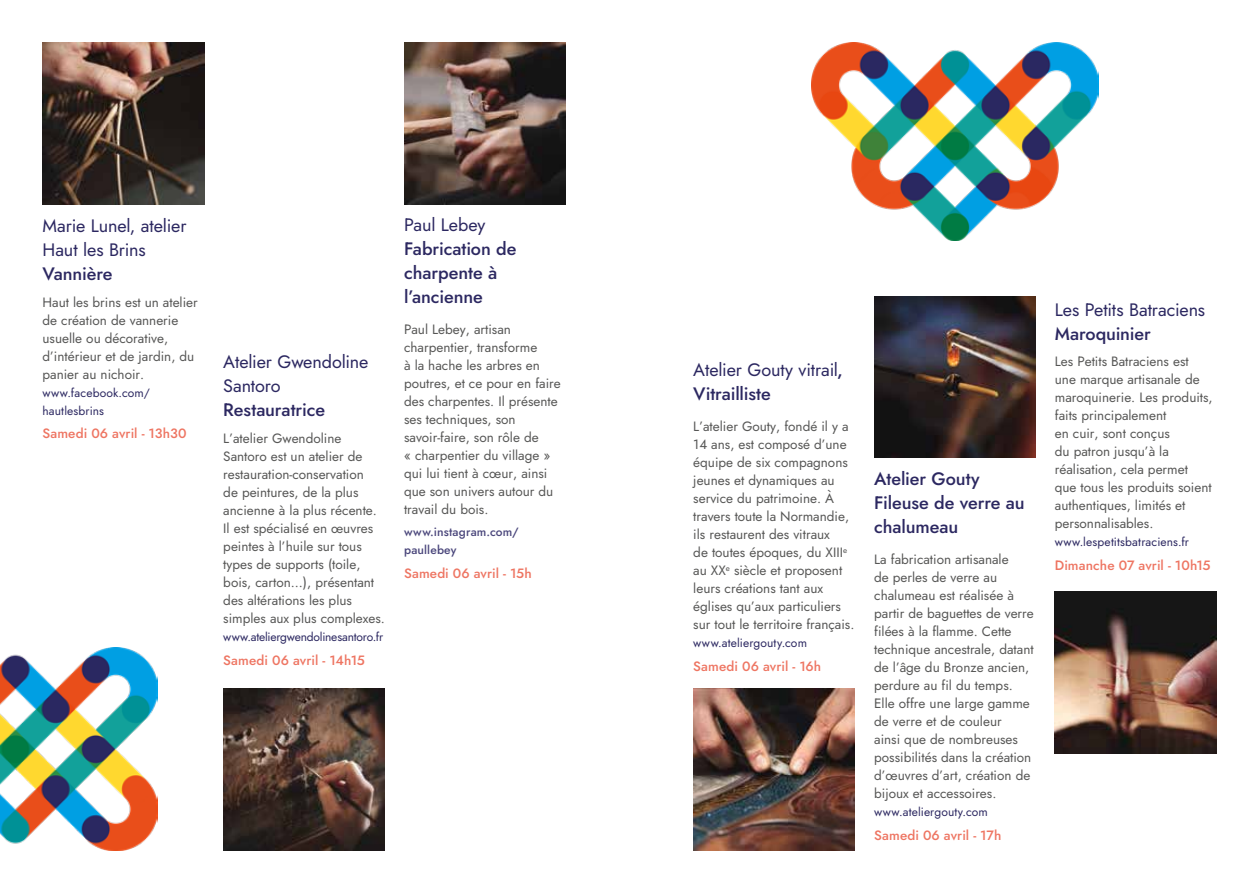
<style>
.page{position:relative;width:1259px;height:893px;background:#fff}
.page>*{position:absolute;margin:0;border:0;box-sizing:border-box;transform-origin:0 0}
.t1{font:18px/24px "Jost";letter-spacing:-.005em;color:#2c2861}
.t2{font:500 18px/24px "Jost";letter-spacing:-.005em;color:#2c2861}
.t3{font:13.5px/18px "Jost";color:#575756}
.t4{font:500 13.5px "Jost";letter-spacing:.005em;color:#ee7562}
.t5{font:12px/18px "Jost";letter-spacing:.01em;color:#2c2861}
.t6{font:12px "Jost";letter-spacing:-.015em;color:#2c2861}
.t7{font:500 12px/18px "Jost";letter-spacing:.015em;color:#4a467b}
.s1{font-weight:500}
</style>
<div class="page">
<img style="left:43px;top:43px;width:161px;height:161px">
<img style="left:404px;top:43px;width:162px;height:161px">
<img style="left:874px;top:296px;width:161px;height:162px">
<img style="left:223px;top:689px;width:162px;height:161px">
<img style="left:693px;top:689px;width:162px;height:161px">
<img style="left:1054px;top:592px;width:162px;height:161px">
<img style="left:0;top:647px;width:157px;height:203px">
<img style="left:811px;top:43px;width:287px;height:197px">
<h1 class="t1" style="left:43px;top:214px;width:145px">Marie Lunel, atelier<br>Haut les Brins</h1>
<h1 class="t2" style="left:43px;top:262px;width:71px">Vannière</h1>
<p class="t3" style="left:43px;top:293px;width:157px">Haut les brins est un atelier de création de vannerie usuelle ou décorative, d’intérieur et de jardin, du panier au nichoir.</p>
<p class="t5" style="left:43px;top:384px;width:109px">www.facebook.com/ hautlesbrins</p>
<p class="t4" style="left:43px;top:424px;width:145px">Samedi 06 avril - 13h30</p>
<h1 class="t1" style="left:223px;top:350px;width:147px">Atelier Gwendoline<br>Santoro</h1>
<h1 class="t2" style="left:223px;top:398px;width:103px">Restauratrice</h1>
<p class="t3" style="left:223px;top:429px;width:163px">L’atelier Gwendoline<br>Santoro est un atelier de restauration-conservation<br>de peintures, de la plus ancienne à la plus récente.<br>Il est spécialisé en œuvres peintes à l’huile sur tous types de supports (toile, bois, carton...), présentant des altérations les plus simples aux plus complexes.</p>
<p class="t6" style="left:223px;top:628px;width:161px">www.ateliergwendolinesantoro.fr</p>
<p class="t4" style="left:223px;top:651px;width:143px">Samedi 06 avril - 14h15</p>
<h1 class="t1" style="left:404px;top:213px;width:83px">Paul Lebey</h1>
<h1 class="t2" style="left:404px;top:237px;width:114px">Fabrication de charpente à l’ancienne</h1>
<p class="t3" style="left:404px;top:321px;width:158px">Paul Lebey, artisan charpentier, transforme<br>à la hache les arbres en poutres, et ce pour en faire des charpentes. Il présente ses techniques, son savoir-faire, son rôle de<br>« charpentier du village » qui lui tient à cœur, ainsi que son univers autour du travail du bois.</p>
<p class="t7" style="left:404px;top:523px;width:116px">www.instagram.com/ paullebey</p>
<p class="t4" style="left:404px;top:564px;width:129px">Samedi 06 avril - 15h</p>
<h1 class="t1" style="left:693px;top:358px;width:151px">Atelier Gouty vitrail<span class="s1">,<br>Vitrailliste</span></h1>
<p class="t3" style="left:693px;top:418px;width:163px">L’atelier Gouty, fondé il y a<br>14 ans, est composé d’une équipe de six compagnons jeunes et dynamiques au service du patrimoine. À travers toute la Normandie, ils restaurent des vitraux<br>de toutes époques, du XIII<sup>e </sup>au XX<sup>e</sup> siècle et proposent leurs créations tant aux églises qu’aux particuliers sur tout le territoire français.</p>
<p class="t5" style="left:693px;top:634px;width:115px">www.ateliergouty.com</p>
<p class="t4" style="left:693px;top:657px;width:129px">Samedi 06 avril - 16h</p>
<h1 class="t2" style="left:874px;top:467px;width:152px">Atelier Gouty<br>Fileuse de verre au chalumeau</h1>
<p class="t3" style="left:874px;top:550px;width:161px">La fabrication artisanale<br>de perles de verre au chalumeau est réalisée à partir de baguettes de verre filées à la flamme. Cette technique ancestrale, datant de l’âge du Bronze ancien, perdure au fil du temps.<br>Elle offre une large gamme de verre et de couleur<br>ainsi que de nombreuses possibilités dans la création d’œuvres d’art, création de bijoux et accessoires.</p>
<p class="t5" style="left:874px;top:803px;width:115px">www.ateliergouty.com</p>
<p class="t4" style="left:874px;top:826px;width:129px">Samedi 06 avril - 17h</p>
<h1 class="t1" style="left:1054px;top:297px;width:152px">Les Petits Batraciens</h1>
<h1 class="t2" style="left:1054px;top:321px;width:97px">Maroquinier</h1>
<p class="t3" style="left:1054px;top:352px;width:159px">Les Petits Batraciens est une marque artisanale de maroquinerie. Les produits, faits principalement<br>en cuir, sont conçus<br>du patron jusqu’à la réalisation, cela permet que tous les produits soient authentiques, limités et personnalisables.</p>
<p class="t5" style="left:1054px;top:533px;width:136px">www.lespetitsbatraciens.fr</p>
<p class="t4" style="left:1054px;top:556px;width:157px">Dimanche 07 avril - 10h15</p>
</div>
